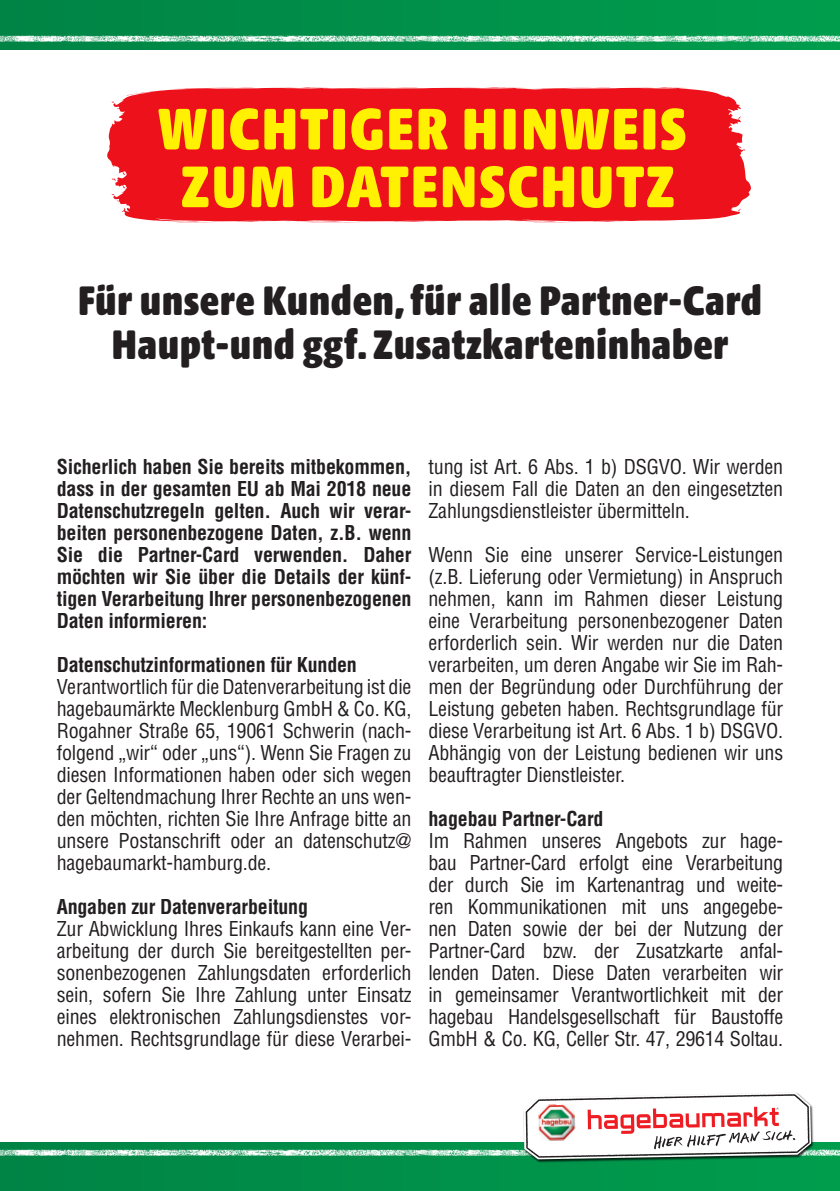
<style>
.page{position:relative;width:840px;height:1191px;background:#fff}
.page>*{position:absolute;margin:0;border:0;box-sizing:border-box;transform-origin:0 0}
.t1{font:63.6px/57.8px "Hagebau Beta Condensed";letter-spacing:.03em;color:#fff101;text-align:center}
.t2{font:44.8px "Hagebau Beta Condensed";letter-spacing:.01em;color:#231f20}
.t3{font:condensed 20px/22px "Helvetica LT Std";letter-spacing:-.01em;color:#231f20;text-align:justify}
.t4{font:700 condensed 20px/22px "Helvetica LT Std";letter-spacing:-.01em;color:#231f20;text-align:justify}
</style>
<div class="page">
<div style="left:0;top:0;width:839px;height:1191px;background:#009049"></div>
<div style="left:0;top:50px;width:839px;height:1091px;background:#fff"></div>
<img style="left:0;top:36px;width:839px;height:6px">
<img style="left:0;top:1149px;width:839px;height:6px">
<svg style="left:107px;top:87px;width:644px;height:135px;background:#ee1e28"></svg>
<img style="left:521px;top:1104px;width:293px;height:59px">
<svg style="left:523px;top:1092px;width:287px;height:67px"></svg>
<p class="t1" style="left:158px;top:102px;width:529px">WICHTIGER HINWEIS<br>ZUM DATENSCHUTZ</p>
<p class="t2" style="left:78px;top:278px;width:685px">Für unsere Kunden, für alle Partner-Card</p>
<p class="t2" style="left:111px;top:322px;width:618px">Haupt-und ggf. Zusatzkarteninhaber</p>
<p class="t4" style="left:57px;top:455px;width:356px">Sicherlich haben Sie bereits mitbekommen, dass in der gesamten EU ab Mai 2018 neue Datenschutzregeln gelten. Auch wir verar&shy;beiten personenbezogene Daten, z.B. wenn Sie die Partner-Card verwenden. Daher möchten wir Sie über die Details der künf&shy;tigen Verarbeitung Ihrer personenbezogenen Daten informieren:</p>
<p class="t4" style="left:57px;top:653px;width:301px">Datenschutzinformationen für Kunden</p>
<p class="t3" style="left:57px;top:675px;width:356px">Verantwortlich für die Datenverarbeitung ist die hagebaumärkte Mecklenburg GmbH &amp; Co. KG, Rogahner Straße 65, 19061 Schwerin (nach&shy;folgend „wir“ oder „uns“). Wenn Sie Fragen zu diesen Informationen haben oder sich wegen der Geltendmachung Ihrer Rechte an uns wen&shy;den möchten, richten Sie Ihre Anfrage bitte an unsere Postanschrift oder an datenschutz@ hagebaumarkt-hamburg.de.</p>
<p class="t4" style="left:57px;top:895px;width:253px">Angaben zur Datenverarbeitung</p>
<p class="t3" style="left:57px;top:917px;width:356px">Zur Abwicklung Ihres Einkaufs kann eine Ver&shy;arbeitung der durch Sie bereitgestellten per&shy;sonenbezogenen Zahlungsdaten erforderlich sein, sofern Sie Ihre Zahlung unter Einsatz eines elektronischen Zahlungsdienstes vor&shy;nehmen. Rechtsgrundlage für diese Verarbei-</p>
<p class="t3" style="left:428px;top:455px;width:356px">tung ist Art. 6 Abs. 1 b) DSGVO. Wir werden in diesem Fall die Daten an den eingesetzten Zahlungsdienstleister übermitteln.</p>
<p class="t3" style="left:428px;top:543px;width:356px">Wenn Sie eine unserer Service-Leistungen (z.B. Lieferung oder Vermietung) in Anspruch nehmen, kann im Rahmen dieser Leistung eine Verarbeitung personenbezogener Daten erforderlich sein. Wir werden nur die Daten verarbeiten, um deren Angabe wir Sie im Rah&shy;men der Begründung oder Durchführung der Leistung gebeten haben. Rechtsgrundlage für diese Verarbeitung ist Art. 6 Abs. 1 b) DSGVO.<br>Abhängig von der Leistung bedienen wir uns beauftragter Dienstleister.</p>
<p class="t4" style="left:428px;top:807px;width:176px">hagebau Partner-Card</p>
<p class="t3" style="left:428px;top:829px;width:356px">Im Rahmen unseres Angebots zur hage&shy;bau Partner-Card erfolgt eine Verarbeitung der durch Sie im Kartenantrag und weite&shy;ren Kommunikationen mit uns angegebe&shy;nen Daten sowie der bei der Nutzung der Partner-Card bzw. der Zusatzkarte anfal&shy;lenden Daten. Diese Daten verarbeiten wir in gemeinsamer Verantwortlichkeit mit der hagebau Handelsgesellschaft für Baustoffe GmbH &amp; Co. KG, Celler Str. 47, 29614 Soltau.</p>
</div>
